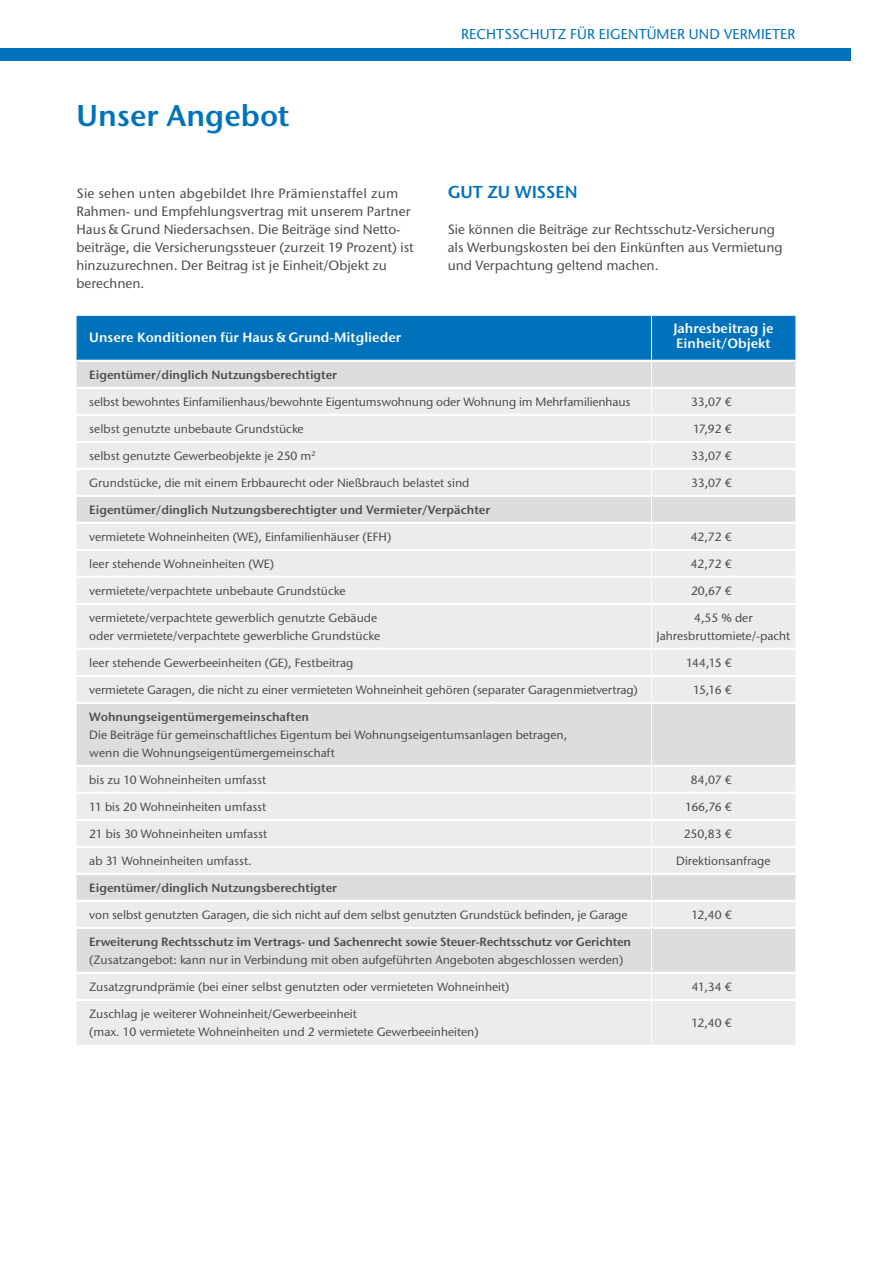
<style>
.page{position:relative;width:872px;height:1263px;background:#fff}
.page>*{position:absolute;margin:0;border:0;box-sizing:border-box;transform-origin:0 0}
.t1{font:600 30px "Stone Sans ITC Std";color:#0072bc}
.t2{font:600 17.25px "Stone Sans ITC Std";color:#0072bc}
.t3{font:500 14.25px "Stone Sans ITC Std";letter-spacing:.01em;color:#0072bc}
.t4{font:500 13.5px/18px "Stone Sans ITC Std";color:#4b4c4d}
.t5{font:600 13.5px/15px "Stone Sans ITC Std";color:#fff}
.t6{font:500 12px/18px "Stone Sans ITC Std";color:#4b4c4d}
.t7{font:600 12px "Stone Sans ITC Std";color:#4b4c4d}
</style>
<div class="page">
<div style="left:0;top:48px;width:850px;height:13px;background:#0072bc"></div>
<svg style="left:77px;top:605px;width:718px;height:440px;background:#e7e7e9"></svg>
<svg style="left:77px;top:316px;width:718px;height:287px;background:#c2d5e3"></svg>
<hr style="left:651px;top:605px;width:1px;height:43px;background:#fff">
<svg style="left:651px;top:650px;width:1px;height:52px"></svg>
<hr style="left:651px;top:704px;width:1px;height:61px;background:#fff">
<svg style="left:651px;top:767px;width:1px;height:160px"></svg>
<hr style="left:651px;top:929px;width:1px;height:43px;background:#fff">
<svg style="left:651px;top:974px;width:1px;height:25px"></svg>
<hr style="left:651px;top:1001px;width:1px;height:44px;background:#fff">
<hr style="left:77px;top:360px;width:574px;height:2px;background:#fff">
<hr style="left:651px;top:360px;width:144px;height:2px;background:#fff">
<hr style="left:77px;top:387px;width:574px;height:2px;background:#fff">
<hr style="left:651px;top:387px;width:144px;height:2px;background:#fff">
<hr style="left:77px;top:414px;width:574px;height:2px;background:#fff">
<hr style="left:651px;top:414px;width:144px;height:2px;background:#fff">
<hr style="left:77px;top:441px;width:574px;height:2px;background:#fff">
<hr style="left:651px;top:441px;width:144px;height:2px;background:#fff">
<hr style="left:77px;top:468px;width:574px;height:2px;background:#fff">
<hr style="left:651px;top:468px;width:144px;height:2px;background:#fff">
<hr style="left:77px;top:495px;width:574px;height:2px;background:#fff">
<hr style="left:651px;top:495px;width:144px;height:2px;background:#fff">
<hr style="left:77px;top:522px;width:574px;height:2px;background:#fff">
<hr style="left:651px;top:522px;width:144px;height:2px;background:#fff">
<hr style="left:77px;top:549px;width:574px;height:2px;background:#fff">
<hr style="left:651px;top:549px;width:144px;height:2px;background:#fff">
<hr style="left:77px;top:576px;width:574px;height:2px;background:#fff">
<hr style="left:651px;top:576px;width:144px;height:2px;background:#fff">
<hr style="left:77px;top:648px;width:574px;height:2px;background:#fff">
<hr style="left:651px;top:648px;width:144px;height:2px;background:#fff">
<hr style="left:77px;top:675px;width:574px;height:2px;background:#fff">
<hr style="left:651px;top:675px;width:144px;height:2px;background:#fff">
<hr style="left:77px;top:702px;width:574px;height:2px;background:#fff">
<hr style="left:651px;top:702px;width:144px;height:2px;background:#fff">
<hr style="left:77px;top:765px;width:574px;height:2px;background:#fff">
<hr style="left:651px;top:765px;width:144px;height:2px;background:#fff">
<hr style="left:77px;top:792px;width:574px;height:2px;background:#fff">
<hr style="left:651px;top:792px;width:144px;height:2px;background:#fff">
<hr style="left:77px;top:819px;width:574px;height:2px;background:#fff">
<hr style="left:651px;top:819px;width:144px;height:2px;background:#fff">
<hr style="left:77px;top:846px;width:574px;height:2px;background:#fff">
<hr style="left:651px;top:846px;width:144px;height:2px;background:#fff">
<hr style="left:77px;top:873px;width:574px;height:2px;background:#fff">
<hr style="left:651px;top:873px;width:144px;height:2px;background:#fff">
<hr style="left:77px;top:900px;width:574px;height:2px;background:#fff">
<hr style="left:651px;top:900px;width:144px;height:2px;background:#fff">
<hr style="left:77px;top:927px;width:574px;height:2px;background:#fff">
<hr style="left:651px;top:927px;width:144px;height:2px;background:#fff">
<hr style="left:77px;top:972px;width:574px;height:2px;background:#fff">
<hr style="left:651px;top:972px;width:144px;height:2px;background:#fff">
<hr style="left:77px;top:999px;width:574px;height:2px;background:#fff">
<hr style="left:651px;top:999px;width:144px;height:2px;background:#fff">
<h1 class="t1" style="left:77px;top:97px;width:214px">Unser Angebot</h1>
<p class="t4" style="left:77px;top:184px;width:339px">Sie sehen unten abgebildet Ihre Prämienstaffel zum Rahmen- und Empfehlungsvertrag mit unserem Partner Haus&amp;Grund Niedersachsen. Die Beiträge sind Netto&shy;beiträge, die Versicherungssteuer (zurzeit 19 Prozent) ist hinzuzurechnen. Der Beitrag ist je Einheit/Objekt zu berechnen.</p>
<p class="t3" style="left:461px;top:25px;width:336px">RECHTSSCHUTZ FÜR EIGENTÜMER UND VERMIETER</p>
<h2 class="t2" style="left:448px;top:182px;width:132px">GUT ZU WISSEN</h2>
<p class="t4" style="left:448px;top:220px;width:336px">Sie können die Beiträge zur Rechtsschutz-Versicherung als Werbungskosten bei den Einkünften aus Vermietung und Verpachtung geltend machen.</p>
<p class="t5" style="left:89px;top:330px;width:313px">Unsere Konditionen für Haus&amp;Grund-Mitglieder</p>
<p class="t5" style="left:673px;top:321px;width:102px">Jahresbeitrag je<br>Einheit/Objekt</p>
<p class="t7" style="left:89px;top:367px;width:249px">Eigentümer/dinglich Nutzungsberechtigter</p>
<p class="t6" style="left:89px;top:392px;width:542px">selbst bewohntes Einfamilienhaus/bewohnte Eigentumswohnung oder Wohnung im Mehrfamilienhaus</p>
<p class="t6" style="left:691px;top:392px;width:42px">33,07 €</p>
<p class="t6" style="left:89px;top:419px;width:216px">selbst genutzte unbebaute Grundstücke</p>
<p class="t6" style="left:693px;top:419px;width:40px">17,92 €</p>
<p class="t6" style="left:89px;top:446px;width:228px">selbst genutzte Gewerbeobjekte je 250 m<sup>2</sup></p>
<p class="t6" style="left:691px;top:446px;width:42px">33,07 €</p>
<p class="t6" style="left:89px;top:473px;width:382px">Grundstücke, die mit einem Erbbaurecht oder Nießbrauch belastet sind</p>
<p class="t6" style="left:691px;top:473px;width:42px">33,07 €</p>
<p class="t7" style="left:89px;top:502px;width:402px">Eigentümer/dinglich Nutzungsberechtigter und Vermieter/Verpächter</p>
<p class="t6" style="left:89px;top:527px;width:303px">vermietete Wohneinheiten (WE), Einfamilienhäuser (EFH)</p>
<p class="t6" style="left:690px;top:527px;width:42px">42,72 €</p>
<p class="t6" style="left:89px;top:554px;width:186px">leer stehende Wohneinheiten (WE)</p>
<p class="t6" style="left:690px;top:554px;width:42px">42,72 €</p>
<p class="t6" style="left:89px;top:581px;width:258px">vermietete/verpachtete unbebaute Grundstücke</p>
<p class="t6" style="left:691px;top:581px;width:42px">20,67 €</p>
<p class="t6" style="left:89px;top:608px;width:292px">vermietete/verpachtete gewerblich genutzte Gebäude oder vermietete/verpachtete gewerbliche Grundstücke</p>
<p class="t6" style="left:656px;top:608px;width:135px;text-align:center">4,55 % der<br>Jahresbruttomiete/-pacht</p>
<p class="t6" style="left:89px;top:653px;width:265px">leer stehende Gewerbeeinheiten (GE), Festbeitrag</p>
<p class="t6" style="left:686px;top:653px;width:47px">144,15 €</p>
<p class="t6" style="left:89px;top:680px;width:550px">vermietete Garagen, die nicht zu einer vermieteten Wohneinheit gehören (separater Garagenmietvertrag)</p>
<p class="t6" style="left:693px;top:680px;width:40px">15,16 €</p>
<p class="t7" style="left:89px;top:709px;width:221px">Wohnungseigentümergemeinschaften</p>
<p class="t6" style="left:89px;top:725px;width:479px">Die Beiträge für gemeinschaftliches Eigentum bei Wohnungseigentumsanlagen betragen, wenn die Wohnungseigentümergemeinschaft</p>
<p class="t6" style="left:89px;top:770px;width:178px">bis zu 10 Wohneinheiten umfasst</p>
<p class="t6" style="left:691px;top:770px;width:42px">84,07 €</p>
<p class="t6" style="left:89px;top:797px;width:178px">11 bis 20 Wohneinheiten umfasst</p>
<p class="t6" style="left:685px;top:797px;width:48px">166,76 €</p>
<p class="t6" style="left:89px;top:824px;width:179px">21 bis 30 Wohneinheiten umfasst</p>
<p class="t6" style="left:683px;top:824px;width:49px">250,83 €</p>
<p class="t6" style="left:89px;top:851px;width:164px">ab 31 Wohneinheiten umfasst.</p>
<p class="t6" style="left:676px;top:851px;width:96px">Direktionsanfrage</p>
<p class="t7" style="left:89px;top:880px;width:249px">Eigentümer/dinglich Nutzungsberechtigter</p>
<p class="t6" style="left:89px;top:905px;width:540px">von selbst genutzten Garagen, die sich nicht auf dem selbst genutzten Grundstück befinden, je Garage</p>
<p class="t6" style="left:691px;top:905px;width:42px">12,40 €</p>
<p class="t7" style="left:89px;top:934px;width:543px">Erweiterung Rechtsschutz im Vertrags- und Sachenrecht sowie Steuer-Rechtsschutz vor Gerichten</p>
<p class="t6" style="left:89px;top:950px;width:535px">(Zusatzangebot: kann nur in Verbindung mit oben aufgeführten Angeboten abgeschlossen werden)</p>
<p class="t6" style="left:89px;top:977px;width:421px">Zusatzgrundprämie (bei einer selbst genutzten oder vermieteten Wohneinheit)</p>
<p class="t6" style="left:692px;top:977px;width:41px">41,34 €</p>
<p class="t6" style="left:89px;top:1004px;width:391px">Zuschlag je weiterer Wohneinheit/Gewerbeeinheit<br>(max. 10 vermietete Wohneinheiten und 2 vermietete Gewerbeeinheiten)</p>
<p class="t6" style="left:691px;top:1013px;width:42px">12,40 €</p>
</div>
